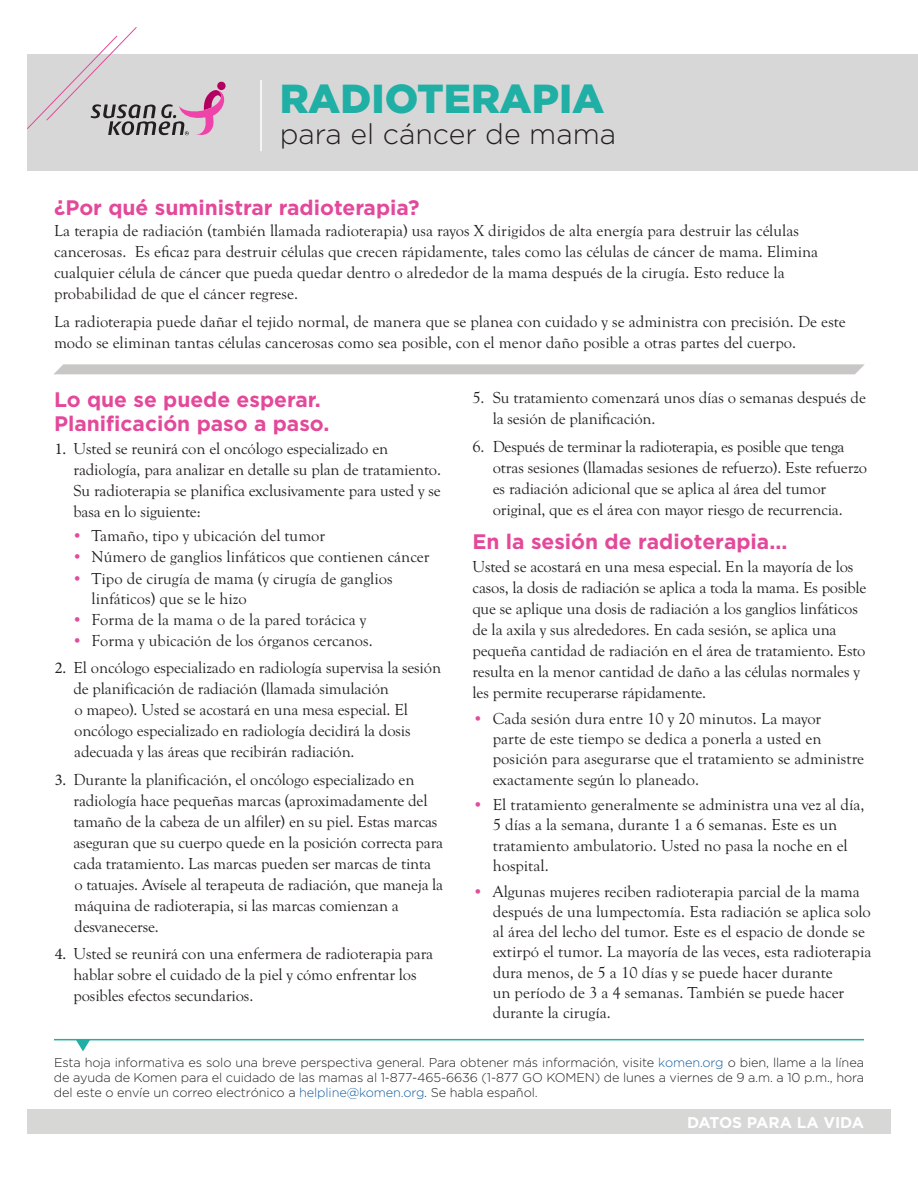
<style>
.page{position:relative;width:918px;height:1188px;background:#fff}
.page>*{position:absolute;margin:0;border:0;box-sizing:border-box;transform-origin:0 0}
.t1{font:900 40.5px "Gotham";color:#1fafa4}
.t2{font:300 28.5px "Gotham";color:#231f20}
.t3{font:700 21px/24px "Gotham";color:#e3499a}
.t4{font:16.5px/21px "Goudy Old Sty";letter-spacing:-.01em;color:#231f20}
.t5{font:700 15.6px "Gotham";letter-spacing:-.005em;color:#fff}
.t6{font:300 12.75px/15px "Gotham";letter-spacing:-.01em;color:#231f20;text-align:justify}
.s1{color:#e34c9c}
.s2{color:#175d9e}
.s3{font-family:"Minion Pro"}
.s4{font-family:"Goudy Old Style"}
</style>
<div class="page">
<div style="left:27px;top:54px;width:891px;height:117px;background:#d8d7d7"></div>
<hr style="left:260px;top:80px;width:2px;height:71px;background:#fff">
<hr style="left:54px;top:1039px;width:810px;height:1px;background:#1fafa4">
<svg style="left:76px;top:1040px;width:14px;height:11px"></svg>
<div style="left:27px;top:1110px;width:864px;height:24px;background:#d7d7d6"></div>
<svg style="left:54px;top:364px;width:811px;height:10px;background:#cac9c8"></svg>
<svg style="left:27px;top:27px;width:199px;height:109px"></svg>
<h1 class="t1" style="left:280px;top:71px;width:326px">RADIOTERAPIA</h1>
<h2 class="t2" style="left:280px;top:119px;width:338px">para el cáncer de mama</h2>
<p class="t3" style="left:54px;top:195px;width:367px">¿Por qué suministrar radioterapia?</p>
<p class="t4" style="left:54px;top:221px;width:766px">La terapia de radiación (también llamada radioterapia) usa rayos X dirigidos de alta energía para destruir las células cancerosas. Es eficaz para destruir células que crecen rápidamente, tales como las células de cáncer de mama. Elimina cualquier célula de cáncer que pueda quedar dentro o alrededor de la mama después de la cirugía. Esto reduce la probabilidad de que el cáncer regrese.</p>
<p class="t4" style="left:54px;top:311px;width:793px">La radioterapia puede dañar el tejido normal, de manera que se planea con cuidado y se administra con precisión. De este modo se eliminan tantas células cancerosas como sea posible, con el menor daño posible a otras partes del cuerpo.</p>
<p class="t4" style="left:493px;top:388px;width:375px;text-indent:-20px">5. Su tratamiento comenzará unos días o semanas después de la sesión de planificación.</p>
<p class="t4" style="left:493px;top:437px;width:376px;text-indent:-20px">6. Después de terminar la radioterapia, es posible que tenga otras sesiones (llamadas sesiones de refuerzo). Este refuerzo es radiación adicional que se aplica al área del tumor original, que es el área con mayor riesgo de recurrencia.</p>
<p class="t3" style="left:472px;top:529px;width:316px">En la sesión de radioterapia...</p>
<p class="t4" style="left:472px;top:557px;width:395px">Usted se acostará en una mesa especial. En la mayoría de los casos, la dosis de radiación se aplica a toda la mama. Es posible que se aplique una dosis de radiación a los ganglios linfáticos de la axila y sus alrededores. En cada sesión, se aplica una pequeña cantidad de radiación en el área de tratamiento. Esto resulta en la menor cantidad de daño a las células normales y les permite recuperarse rápidamente.</p>
<p class="t4" style="left:493px;top:709px;width:373px;line-height:20.2px;text-indent:-20px"><span class="s1">•</span> Cada sesión dura entre 10 y 20 minutos. La mayor<br>parte de este tiempo se dedica a ponerla a usted en posición para asegurarse que el tratamiento se administre exactamente según lo planeado.</p>
<p class="t4" style="left:493px;top:795px;width:373px;line-height:20.2px;text-indent:-20px"><span class="s1">•</span> El tratamiento generalmente se administra una vez al día, 5 días a la semana, durante 1 a 6 semanas. Este es un tratamiento ambulatorio. Usted no pasa la noche en el hospital.</p>
<p class="t4" style="left:493px;top:881px;width:380px;line-height:20.2px;text-indent:-20px"><span class="s1">•</span> Algunas mujeres reciben radioterapia parcial de la mama después de una lumpectomía. Esta radiación se aplica solo al área del lecho del tumor. Este es el espacio de donde se extirpó el tumor. La mayoría de las veces, esta radioterapia dura menos, de 5 a 10 días y se puede hacer durante<br>un período de 3 a 4 semanas. También se puede hacer durante la cirugía.</p>
<p class="t6" style="left:54px;top:1055px;width:812px">Esta hoja informativa es solo una breve perspectiva general. Para obtener más información, visite <span class="s2">komen.org</span> o bien, llame a la línea de ayuda de Komen para el cuidado de las mamas al 1-877-465-6636 (1-877 GO KOMEN) de lunes a viernes de 9 a.m. a 10 p.m., hora del este o envíe un correo electrónico a <span class="s2">helpline@komen.org</span>. Se habla español.</p>
<p class="t3" style="left:54px;top:387px;width:277px">Lo que se puede esperar.<br>Planificación paso a paso.</p>
<p class="t4" style="left:74px;top:439px;width:369px;text-indent:-19px"><span class="s3">1.</span> Usted se reunirá con el oncólogo especializado en radiología, para analizar en detalle su plan de tratamiento.<br>Su radioterapia se planifica exclusivamente para usted y se basa en lo siguiente:</p>
<p class="t4" style="left:72px;top:525px;width:255px"><span class="s1">•</span> Tamaño, tipo y ubicación del tumor</p>
<p class="t4" style="left:72px;top:546px;width:359px"><span class="s1">•</span> Número de ganglios linfáticos que contienen cáncer</p>
<p class="t4" style="left:91px;top:570px;width:303px;line-height:19.4px;text-indent:-19px"><span class="s1">•</span> Tipo de cirugía de <span class="s4">mama</span> (y cirugía de ganglios linfáticos) que se le hizo</p>
<p class="t4" style="left:72px;top:609px;width:296px"><span class="s1">•</span> Forma de la mama o de la pared torácica y</p>
<p class="t4" style="left:72px;top:630px;width:302px"><span class="s1">•</span> Forma y ubicación de los órganos cercanos.</p>
<p class="t4" style="left:74px;top:658px;width:369px;text-indent:-19px"><span class="s3">2.</span> El oncólogo especializado en radiología supervisa la sesión de planificación de radiación (llamada simulación<br>o mapeo). Usted se acostará en una mesa especial. El oncólogo especializado en radiología decidirá la dosis adecuada y las áreas que recibirán radiación.</p>
<p class="t4" style="left:74px;top:769px;width:371px;text-indent:-19px"><span class="s3">3.</span> Durante la planificación, el oncólogo especializado en radiología hace pequeñas marcas (aproximadamente del tamaño de la cabeza de un alfiler) en su piel. Estas marcas aseguran que su cuerpo quede en la posición correcta para cada tratamiento. Las marcas pueden ser marcas de tinta o tatuajes. Avísele al terapeuta de radiación, que maneja la máquina de radioterapia, si las marcas comienzan a desvanecerse.</p>
<p class="t4" style="left:74px;top:944px;width:361px;text-indent:-19px"><span class="s3">4.</span> Usted se reunirá con una enfermera de radioterapia para hablar sobre el cuidado de la piel y cómo enfrentar los posibles efectos secundarios.</p>
<p class="t5" style="left:687px;top:1113px;width:178px">DATOS PARA LA VIDA</p>
</div>
